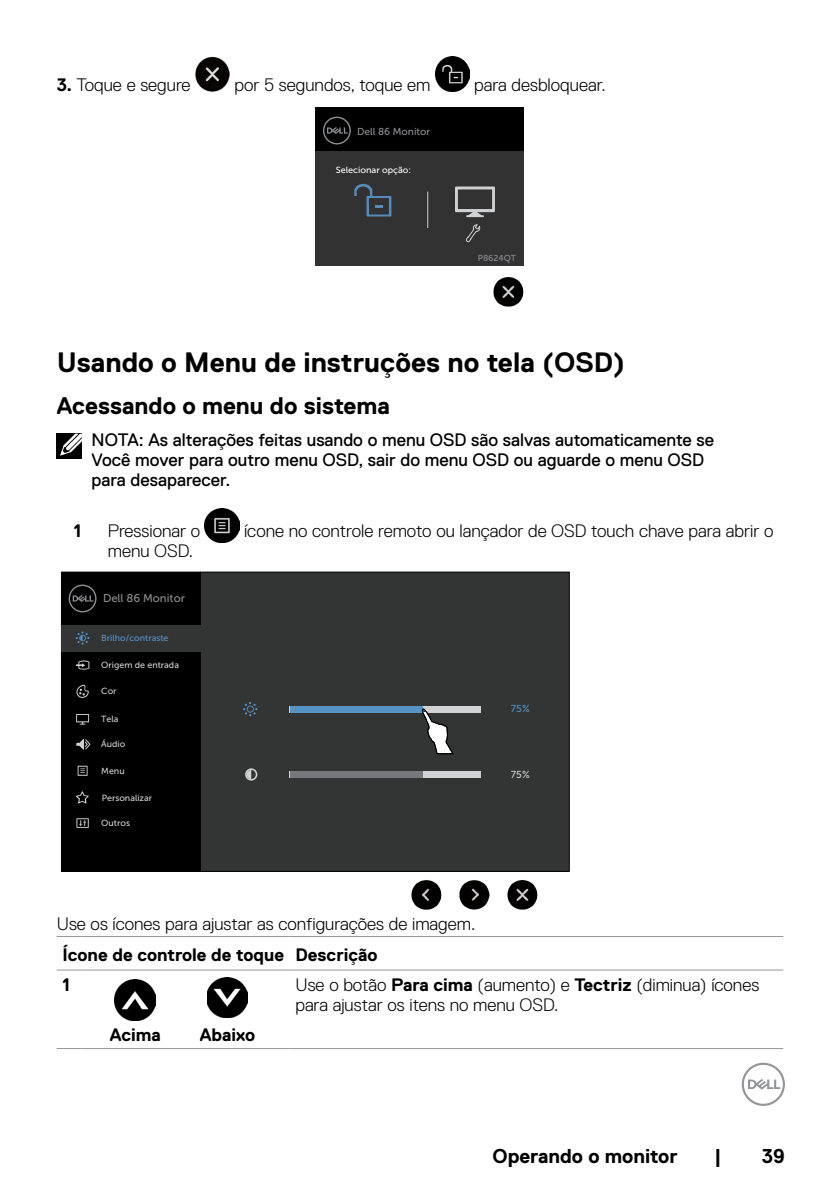
<style>
.page{position:relative;width:840px;height:1191px;background:#fff}
.page>*{position:absolute;margin:0;border:0;box-sizing:border-box;transform-origin:0 0}
.t1{font:700 28px "Dell Replica";color:#000}
.t2{font:700 24px "Dell Replica";color:#000}
.t3{font:700 20px "Dell Replica";color:#000}
.t4{font:300 18px/20px "Dell Replica";color:#000}
.t5{font:18px/20px "Dell Replica";color:#000}
.t6{font:700 18px/30px "Dell Replica";color:#000}
.t7{font:11.2px "Museo Sans For Dell 500";color:#8f9093}
.t8{font:10px "Museo Sans For Dell 500";color:#8f9093}
.t9{font:10px "Museo Sans For Dell 500";color:#5693c6}
.t10{font:10px "Museo Sans For Dell 500";color:#d0d1d2}
.t11{font:8.8px "Museo Sans For Dell 500";color:#d0d1d2}
.t12{font:8.8px "Museo Sans For Dell 500";color:#fff}
.t13{font:8.8px "Museo Sans For Dell 500";color:#5693c6}
.t14{font:8.6px "Museo Sans For Dell 500";color:#8f9093}
.s1{font-weight:700}
</style>
<div class="page">
<svg style="left:741px;top:1062px;width:43px;height:44px"></svg>
<img style="left:195px;top:57px;width:35px;height:34px">
<img style="left:435px;top:57px;width:34px;height:34px">
<div style="left:315px;top:107px;width:209px;height:159px;background:#000"></div>
<div style="left:315px;top:151px;width:209px;height:115px;background:#333233"></div>
<svg style="left:323px;top:117px;width:27px;height:27px"></svg>
<hr style="left:427px;top:192px;width:1px;height:36px;background:#d0d1d2">
<svg style="left:455px;top:186px;width:39px;height:56px"></svg>
<img style="left:493px;top:277px;width:30px;height:30px">
<svg style="left:354px;top:183px;width:37px;height:33px"></svg>
<div style="left:57px;top:434px;width:25px;height:25px;background:#000"></div>
<svg style="left:59px;top:433px;width:23px;height:23px"></svg>
<img style="left:205px;top:508px;width:34px;height:35px">
<div style="left:61px;top:572px;width:508px;height:299px;background:#333434"></div>
<div style="left:61px;top:572px;width:140px;height:299px;background:#000"></div>
<div style="left:61px;top:625px;width:140px;height:26px;background:#333434"></div>
<div style="left:289px;top:705px;width:192px;height:7px;background:#d0d1d2"></div>
<div style="left:289px;top:771px;width:192px;height:7px;background:#d0d1d2"></div>
<div style="left:289px;top:705px;width:133px;height:7px;background:#5693c6"></div>
<svg style="left:76px;top:631px;width:13px;height:13px"></svg>
<svg style="left:243px;top:702px;width:14px;height:14px"></svg>
<svg style="left:245px;top:768px;width:12px;height:12px"></svg>
<svg style="left:69px;top:584px;width:27px;height:28px"></svg>
<div style="left:289px;top:771px;width:133px;height:7px;background:#77787b"></div>
<img style="left:507px;top:880px;width:30px;height:29px">
<img style="left:459px;top:880px;width:30px;height:29px">
<img style="left:411px;top:880px;width:30px;height:29px">
<svg style="left:76px;top:660px;width:13px;height:9px"></svg>
<svg style="left:76px;top:684px;width:13px;height:14px"></svg>
<svg style="left:76px;top:714px;width:13px;height:10px"></svg>
<svg style="left:78px;top:765px;width:9px;height:10px"></svg>
<svg style="left:76px;top:818px;width:13px;height:10px"></svg>
<svg style="left:76px;top:739px;width:15px;height:11px"></svg>
<svg style="left:76px;top:791px;width:13px;height:13px"></svg>
<svg style="left:421px;top:708px;width:32px;height:46px"></svg>
<svg style="left:57px;top:936px;width:25px;height:1px"></svg>
<hr style="left:82px;top:936px;width:207px;height:1px;background:#939598">
<hr style="left:289px;top:936px;width:493px;height:1px;background:#939598">
<svg style="left:57px;top:969px;width:25px;height:1px"></svg>
<hr style="left:82px;top:969px;width:207px;height:1px;background:#939598">
<hr style="left:289px;top:969px;width:493px;height:1px;background:#939598">
<hr style="left:82px;top:1048px;width:207px;height:1px;background:#939598">
<hr style="left:289px;top:1048px;width:493px;height:1px;background:#939598">
<svg style="left:57px;top:1048px;width:25px;height:1px"></svg>
<img style="left:115px;top:979px;width:41px;height:41px">
<img style="left:207px;top:977px;width:41px;height:41px">
<p class="t4" style="left:57px;top:75px;width:135px"><span class="s1">3.</span> Toque e segure</p>
<p class="t4" style="left:234px;top:75px;width:197px">por 5 segundos, toque em</p>
<p class="t4" style="left:474px;top:75px;width:133px">para desbloquear.</p>
<p class="t8" style="left:357px;top:126px;width:75px">Dell 86 Monitor</p>
<p class="t12" style="left:335px;top:165px;width:77px">Selecionar opção:</p>
<p class="t14" style="left:477px;top:253px;width:40px">P8624QT</p>
<h1 class="t1" style="left:57px;top:346px;width:569px">Usando o Menu de instruções no tela (OSD)</h1>
<h2 class="t2" style="left:57px;top:393px;width:334px">Acessando o menu do sistema</h2>
<p class="t5" style="left:92px;top:429px;width:623px">NOTA: As alterações feitas usando o menu OSD são salvas automaticamente se<br>Você mover para outro menu OSD, sair do menu OSD ou aguarde o menu OSD para desaparecer.</p>
<p class="t6" style="left:74px;top:516px;width:9px">1</p>
<p class="t4" style="left:108px;top:521px;width:94px">Pressionar o</p>
<p class="t4" style="left:244px;top:521px;width:531px">ícone no controle remoto ou lançador de OSD touch chave para abrir o</p>
<p class="t4" style="left:108px;top:541px;width:87px">menu OSD.</p>
<p class="t7" style="left:103px;top:591px;width:83px">Dell 86 Monitor</p>
<p class="t13" style="left:101px;top:633px;width:69px">Brilho/contraste</p>
<p class="t11" style="left:101px;top:660px;width:79px">Origem de entrada</p>
<p class="t11" style="left:101px;top:686px;width:17px">Cor</p>
<p class="t11" style="left:101px;top:714px;width:19px">Tela</p>
<p class="t11" style="left:101px;top:739px;width:26px">Áudio</p>
<p class="t11" style="left:101px;top:765px;width:25px">Menu</p>
<p class="t11" style="left:102px;top:793px;width:52px">Personalizar</p>
<p class="t11" style="left:101px;top:818px;width:30px">Outros</p>
<p class="t9" style="left:510px;top:703px;width:20px">75%</p>
<p class="t10" style="left:510px;top:768px;width:20px">75%</p>
<p class="t4" style="left:57px;top:913px;width:420px">Use os ícones para ajustar as configurações de imagem.</p>
<p class="t6" style="left:62px;top:939px;width:316px">Ícone de controle de toque Descrição<br>1</p>
<p class="t6" style="left:110px;top:1020px;width:52px">Acima</p>
<p class="t6" style="left:199px;top:1020px;width:57px">Abaixo</p>
<p class="t4" style="left:295px;top:974px;width:465px">Use o botão <span class="s1">Para cima</span> (aumento) e <span class="s1">Tectriz</span> (diminua) ícones para ajustar os itens no menu OSD.</p>
<p class="t3" style="left:492px;top:1144px;width:186px">Operando o monitor</p>
<p class="t3" style="left:713px;top:1144px;width:9px">|</p>
<p class="t3" style="left:761px;top:1144px;width:25px">39</p>
</div>
